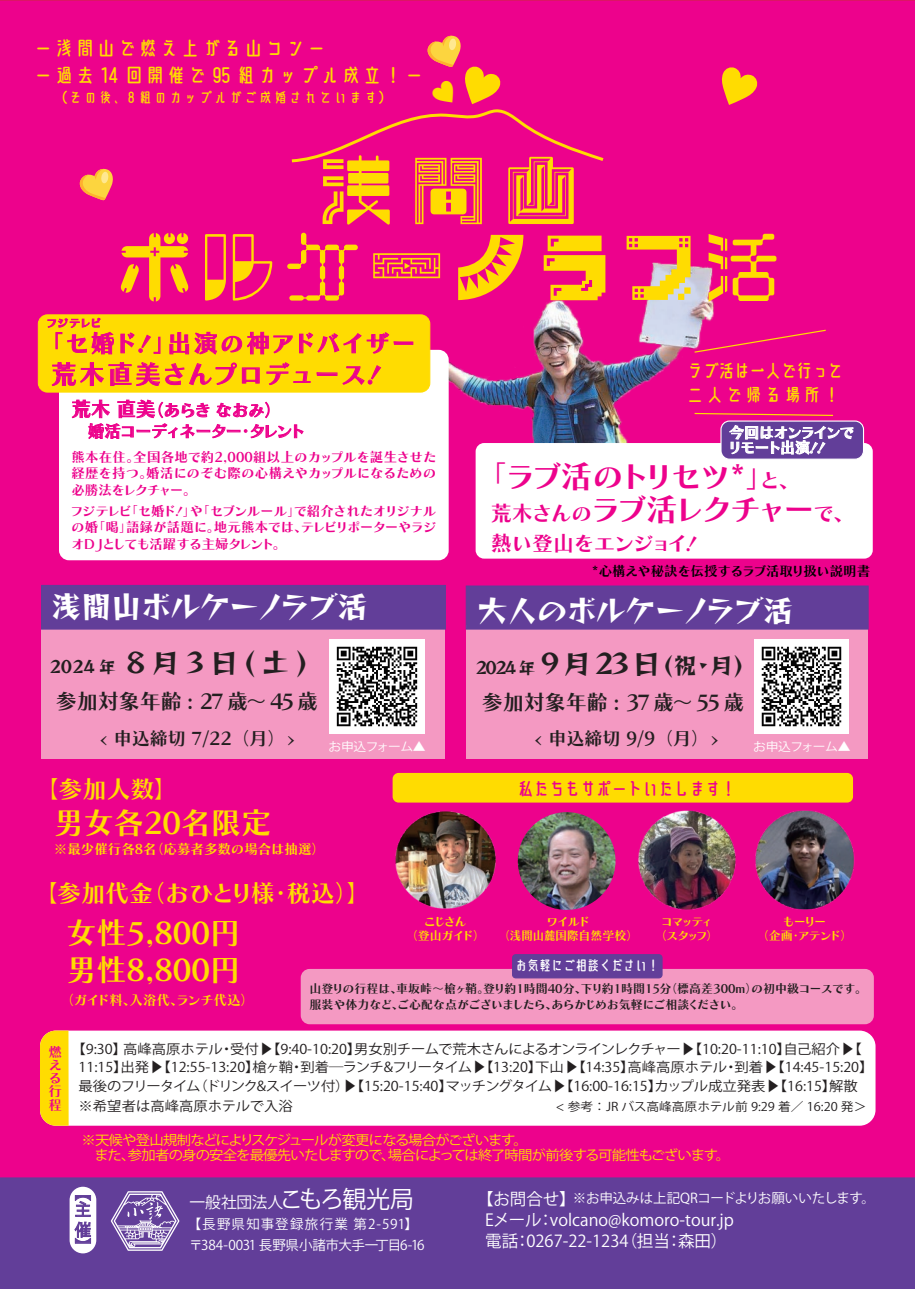
<style>
.page{position:relative;width:915px;height:1289px;background:#fff}
.page>*{position:absolute;margin:0;border:0;box-sizing:border-box;transform-origin:0 0}
.t1{font:31.5px/33px "Chiaro Std B";letter-spacing:-.125em;color:#ed028c}
.t2{font:30px/37.5px "Chiaro Std B";color:#ffdc01}
.t3{font:30px "Reggae One";letter-spacing:-.015em;color:#fff}
.t4{font:27px "Reggae One";color:#231f20}
.t5{font:25.5px "Chiaro Std B";letter-spacing:.03em;color:#ed028c}
.t6{font:24px "Chiaro Std B";color:#ffdc01}
.t7{font:24px "Chiaro Std B";letter-spacing:.03em;color:#ed028c}
.t8{font:21px/27px "Ronde B Square";color:#ffdc01}
.t9{font:21px "Chiaro Std B";color:#231f20}
.t10{font:21px "Chiaro Std B";letter-spacing:-.04em;color:#ed028c}
.t11{font:19.5px/24px "Ronde B Square";letter-spacing:-.2em;color:#ffdc01}
.t12{font:19.5px "Ronde B Square";letter-spacing:-.2em;color:#ed028c}
.t13{font:18px "Chiaro Std B";color:#231f20}
.t14{font:16.65px/16.4px "Koz Go Pr 6 N";color:#623e99}
.t15{font:16.5px/21px "Koz Go Pr 6 N";color:#fff}
.t16{font:16.5px/21px "Chiaro Std B";letter-spacing:-.07em;color:#ed028c}
.t17{font:16.5px "Reggae One";letter-spacing:-.1em;color:#231f20}
.t18{font:15.75px "Koz Go Pr 6 N";letter-spacing:-.005em;color:#fff}
.t19{font:15px "Ronde B Square";color:#ffdc01}
.t20{font:15px/15px "Chiaro Std B";letter-spacing:-.09em;color:#fff}
.t21{font:15px "Ronde B Square";letter-spacing:-.2em;color:#fff}
.t22{font:13.5px/18px "Koz Go Pr 6 N";color:#231f20;scale:1.06 1}
.t23{font:13.5px/13.2px "Chiaro Std B";letter-spacing:-.03em;color:#ed028c;text-align:justify}
.t24{font:13.5px/15px "Koz Go Pr 6 N";letter-spacing:-.06em;color:#ffdc01;scale:1.06 1}
.t25{font:13.5px/21px "Koz Go Pr 6 N";color:#fff}
.t26{font:13.5px "Koz Go Pr 6 N";letter-spacing:-.02em;color:#fff}
.t27{font:13.5px "Chiaro Std B";letter-spacing:-.025em;color:#000}
.t28{font:13.5px "Chiaro Std B";color:#ffdc01}
.t29{font:13.5px "Chiaro Std B";letter-spacing:-.06em;color:#ffdc01}
.t30{font:12px/15px "Chiaro Std B";letter-spacing:-.01em;color:#231f20}
.t31{font:12px "Koz Go Pr 6 N";color:#231f20;scale:1.06 1}
.t32{font:12px/14.4px "Chiaro Std B";letter-spacing:-.09em;color:#ffdc01;text-align:center}
.t33{font:12px/14.4px "Chiaro Std B";color:#ffdc01;text-align:center}
.t34{font:12px "Koz Go Pr 6 N";letter-spacing:-.04em;color:#fff;scale:1.06 1}
.t35{font:12px/14.4px "Chiaro Std B";letter-spacing:-.2em;color:#ffdc01;text-align:center}
.t36{font:11.25px "Chiaro Std B";letter-spacing:-.035em;color:#ed028c}
.s1{font-size:19.5px}
.s2{font-size:16.5px}
.s3{font-size:21px}
.s4{font-size:27px}
.s5{font-size:22.5px}
.s6{font-size:24px}
</style>
<div class="page">
<svg style="left:0;top:1288px;width:12px;height:1px"></svg>
<div style="left:0;top:0;width:915px;height:1177px;background:#ed028c"></div>
<div style="left:40px;top:1030px;width:835px;height:95px;background:#fff;border-radius:16px"></div>
<svg style="left:40px;top:1030px;width:29px;height:95px;background:#fed40b"></svg>
<img style="left:446px;top:250px;width:274px;height:285px">
<div style="left:476px;top:443px;width:397px;height:115px;background:#fff;border-radius:9px"></div>
<svg style="left:693px;top:329px;width:134px;height:24px;background:#ec1487"></svg>
<svg style="left:693px;top:412px;width:141px;height:4px"></svg>
<div style="left:302px;top:969px;width:571px;height:54px;background:#f499c2;border-radius:8px"></div>
<div style="left:301px;top:968px;width:573px;height:56px;border:2px solid #f499c2;border-radius:8px"></div>
<div style="left:512px;top:954px;width:150px;height:23px;background:#623e99;border-radius:3px"></div>
<div style="left:512px;top:954px;width:150px;height:24px;border:1px solid #623e99;border-radius:3px"></div>
<div style="left:0;top:1177px;width:915px;height:111px;background:#623e99"></div>
<svg style="left:120px;top:233px;width:69px;height:68px;background:#f4604f"></svg>
<svg style="left:205px;top:234px;width:67px;height:66px;background:#f24461"></svg>
<svg style="left:287px;top:233px;width:71px;height:67px;background:#f0316d"></svg>
<svg style="left:373px;top:253px;width:67px;height:25px;background:#f45a53"></svg>
<svg style="left:458px;top:235px;width:65px;height:65px;background:#f56b48"></svg>
<svg style="left:544px;top:236px;width:61px;height:64px;background:#f9972c"></svg>
<svg style="left:627px;top:236px;width:63px;height:64px;background:#f08a55"></svg>
<svg style="left:709px;top:234px;width:67px;height:68px;background:#f3525b"></svg>
<div style="left:70px;top:1186px;width:26px;height:67px;background:#fff;border-radius:13px"></div>
<svg style="left:75px;top:1195px;width:16px;height:48px"></svg>
<svg style="left:111px;top:1191px;width:68px;height:59px;background:#8e75b6"></svg>
<div style="left:60px;top:351px;width:387px;height:207px;background:#fff;border-radius:9px"></div>
<div style="left:59px;top:350px;width:390px;height:210px;border:3px solid #fff;border-radius:9px"></div>
<svg style="left:71px;top:399px;width:233px;height:40px"></svg>
<div style="left:38px;top:315px;width:392px;height:77px;background:#ffdc01;border-radius:9px"></div>
<div style="left:38px;top:314px;width:392px;height:78px;border:1px solid #ffdc01;border-radius:9px"></div>
<svg style="left:121px;top:332px;width:39px;height:22px"></svg>
<svg style="left:170px;top:332px;width:123px;height:22px"></svg>
<svg style="left:299px;top:332px;width:114px;height:22px"></svg>
<svg style="left:52px;top:362px;width:208px;height:24px"></svg>
<svg style="left:266px;top:362px;width:45px;height:23px"></svg>
<svg style="left:317px;top:372px;width:20px;height:4px"></svg>
<svg style="left:343px;top:365px;width:38px;height:20px"></svg>
<div style="left:393px;top:773px;width:460px;height:29px;background:#ffdc01;border-radius:6px"></div>
<div style="left:42px;top:625px;width:403px;height:133px;background:#f499c2"></div>
<div style="left:41px;top:585px;width:405px;height:44px;background:#623e99"></div>
<div style="left:466px;top:625px;width:402px;height:133px;background:#f499c2"></div>
<div style="left:466px;top:586px;width:402px;height:43px;background:#623e99"></div>
<div style="left:721px;top:421px;width:142px;height:38px;background:#623e99;border-radius:9px"></div>
<div style="left:720px;top:420px;width:144px;height:40px;border:1px solid #fff;border-radius:9px"></div>
<svg style="left:729px;top:425px;width:125px;height:30px"></svg>
<img style="left:393px;top:808px;width:107px;height:104px">
<img style="left:632px;top:808px;width:109px;height:104px">
<img style="left:752px;top:808px;width:105px;height:103px">
<img style="left:755px;top:639px;width:94px;height:94px">
<svg style="left:48px;top:318px;width:66px;height:36px"></svg>
<img style="left:330px;top:639px;width:94px;height:94px">
<img style="left:518px;top:812px;width:97px;height:97px;border-radius:49px">
<div style="left:77px;top:166px;width:43px;height:40px;background:#ed028c"></div>
<svg style="left:289px;top:33px;width:318px;height:192px;background:#ef1d7a"></svg>
<div style="left:712px;top:64px;width:48px;height:48px;background:#ed028c"></div>
<h3 class="t8" style="left:33px;top:35px;width:393px">ー浅間山で燃え上がる山コンー<br>ー過去 14 回開催で 95 組カップル成立！ー</h3>
<p class="t19" style="left:53px;top:88px;width:342px">（その後、8 組のカップルがご成婚されています）</p>
<p class="t36" style="left:46px;top:316px;width:57px">フジテレビ</p>
<h3 class="t7" style="left:39px;top:329px;width:378px">「セ婚ド！」出演の神アドバイザー</h3>
<h3 class="t5" style="left:51px;top:359px;width:337px">荒木直美さんプロデュース！</h3>
<p class="t16" style="left:71px;top:399px;width:236px"><span class="s1">荒木 直美</span>（あらき なおみ）<br>　婚活コーディネーター・タレント</p>
<p class="t23" style="left:71px;top:448px;width:367px;line-height:16.5px">熊本在住。全国各地で約2,000組以上のカップルを誕生させた経歴を持つ。婚活にのぞむ際の心構えやカップルになるための必勝法をレクチャー。</p>
<p class="t23" style="left:70px;top:502px;width:368px;line-height:16.5px">フジテレビ「セ婚ド！」や「セブンルール」で紹介されたオリジナルの婚「喝」語録が話題に。地元熊本では、テレビリポーターやラジオＤＪとしても活躍する主婦タレント。</p>
<h2 class="t3" style="left:52px;top:586px;width:317px">浅間山ボルケーノラブ活</h2>
<h3 class="t4" style="left:49px;top:644px;width:259px"><span class="s2">2024年</span> 8月3日(土)</h3>
<h3 class="t11" style="left:686px;top:359px;width:161px">ラブ活は一人で行って二人で帰る場所！</h3>
<p class="t20" style="left:727px;top:425px;width:129px">今回はオンラインでリモート出演！！</p>
<h1 class="t1" style="left:491px;top:460px;width:364px;text-indent:-16px">「ラブ活のトリセツ*」<span class="s3">と、<br>荒木さんの</span>ラブ活レクチャー<span class="s3">で、</span></h1>
<h3 class="t10" style="left:491px;top:530px;width:213px">熱い登山をエンジョイ！</h3>
<p class="t27" style="left:592px;top:562px;width:280px">*心構えや秘訣を伝授するラブ活取り扱い説明書</p>
<h2 class="t3" style="left:477px;top:589px;width:317px">大人のボルケーノラブ活</h2>
<p class="t17" style="left:476px;top:656px;width:269px">2024年 <span class="s4">9月23日</span><span class="s5">(祝・月)</span></p>
<h3 class="t9" style="left:56px;top:688px;width:264px">参加対象年齢 : 27歳～45歳</h3>
<h3 class="t13" style="left:98px;top:727px;width:200px">&lt; 申込締切 7/22（月）&gt;</h3>
<h3 class="t6" style="left:35px;top:774px;width:145px">【参加人数】</h3>
<h2 class="t2" style="left:54px;top:804px;width:219px">男女各20名限定</h2>
<p class="t28" style="left:54px;top:840px;width:273px">※最少催行各8名（応募者多数の場合は抽選）</p>
<h3 class="t9" style="left:482px;top:689px;width:264px">参加対象年齢 : 37歳～55歳</h3>
<h3 class="t13" style="left:533px;top:727px;width:189px">&lt; 申込締切 9/9（月）&gt;</h3>
<p class="t34" style="left:329px;top:739px;width:93px">お申込フォーム▲</p>
<p class="t34" style="left:753px;top:739px;width:93px">お申込フォーム▲</p>
<h3 class="t12" style="left:516px;top:776px;width:224px">私たちもサポートいたします！</h3>
<h3 class="t6" style="left:34px;top:878px;width:338px">【参加代金（おひとり様・税込）】</h3>
<h2 class="t2" style="left:66px;top:913px;width:175px">女性5,800円男性8,800円</h2>
<p class="t29" style="left:60px;top:991px;width:195px">（ガイド料、入浴代、ランチ代込）</p>
<p class="t32" style="left:406px;top:913px;width:81px">こじさん<br>（登山ガイド）</p>
<p class="t33" style="left:499px;top:913px;width:141px">ワイルド<br>（浅間山麓国際自然学校）</p>
<p class="t21" style="left:514px;top:956px;width:149px">お気軽にご相談ください！</p>
<p class="t35" style="left:655px;top:913px;width:65px">コマッティ（スタッフ）</p>
<p class="t32" style="left:757px;top:913px;width:97px">もーりー<br>（企画・アテンド）</p>
<p class="t30" style="left:310px;top:981px;width:559px">山登りの行程は、車坂峠～槍ヶ鞘。登り約1時間40分、下り約1時間15分（標高差300m）の初中級コースです。服装や体力など、ご心配な点がございましたら、あらかじめお気軽にご相談ください。</p>
<p class="t23" style="left:48px;top:1045px;width:14px">燃える行程</p>
<p class="t22" style="left:79px;top:1040px;width:751px;text-indent:-7px">【9:30】高峰高原ホテル・受付▶【9:40-10:20】男女別チームで荒木さんによるオンラインレクチャー▶【10:20-11:10】自己紹介▶【<br>11:15】出発▶【12:55-13:20】槍ヶ鞘・到着―ランチ&amp;フリータイム▶【13:20】下山▶【14:35】高峰高原ホテル・到着▶【14:45-15:20】</p>
<p class="t22" style="left:79px;top:1077px;width:737px;line-height:19.5px">最後のフリータイム（ドリンク&amp;スイーツ付）▶【15:20-15:40】マッチングタイム▶【16:00-16:15】カップル成立発表▶【16:15】解散※希望者は高峰高原ホテルで入浴</p>
<p class="t31" style="left:556px;top:1099px;width:294px">&lt; 参考：JR バス高峰高原ホテル前 9:29 着／ 16:20 発＞</p>
<p class="t24" style="left:81px;top:1132px;width:614px">※天候や登山規制などによりスケジュールが変更になる場合がございます。<br>　また、参加者の身の安全を最優先いたしますので、場合によっては終了時間が前後する可能性もございます。</p>
<p class="t14" style="left:75px;top:1185px;width:17px">【主</p>
<p class="t14" style="left:75px;top:1238px;width:17px">】</p>
<p class="t18" style="left:189px;top:1193px;width:226px">一般社団法人<span class="s6">こもろ観光局</span></p>
<p class="t25" style="left:188px;top:1213px;width:238px">【長野県知事登録旅行業 第2-591】〒384-0031 長野県小諸市大手一丁目6-16</p>
<p class="t15" style="left:485px;top:1188px;width:250px;text-indent:-8px">【お問合せ】<br>Eメール：volcano@komoro-tour.jp電話：0267-22-1234（担当：森田）</p>
<p class="t26" style="left:573px;top:1190px;width:304px">※お申込みは上記QRコードよりお願いいたします。</p>
</div>
